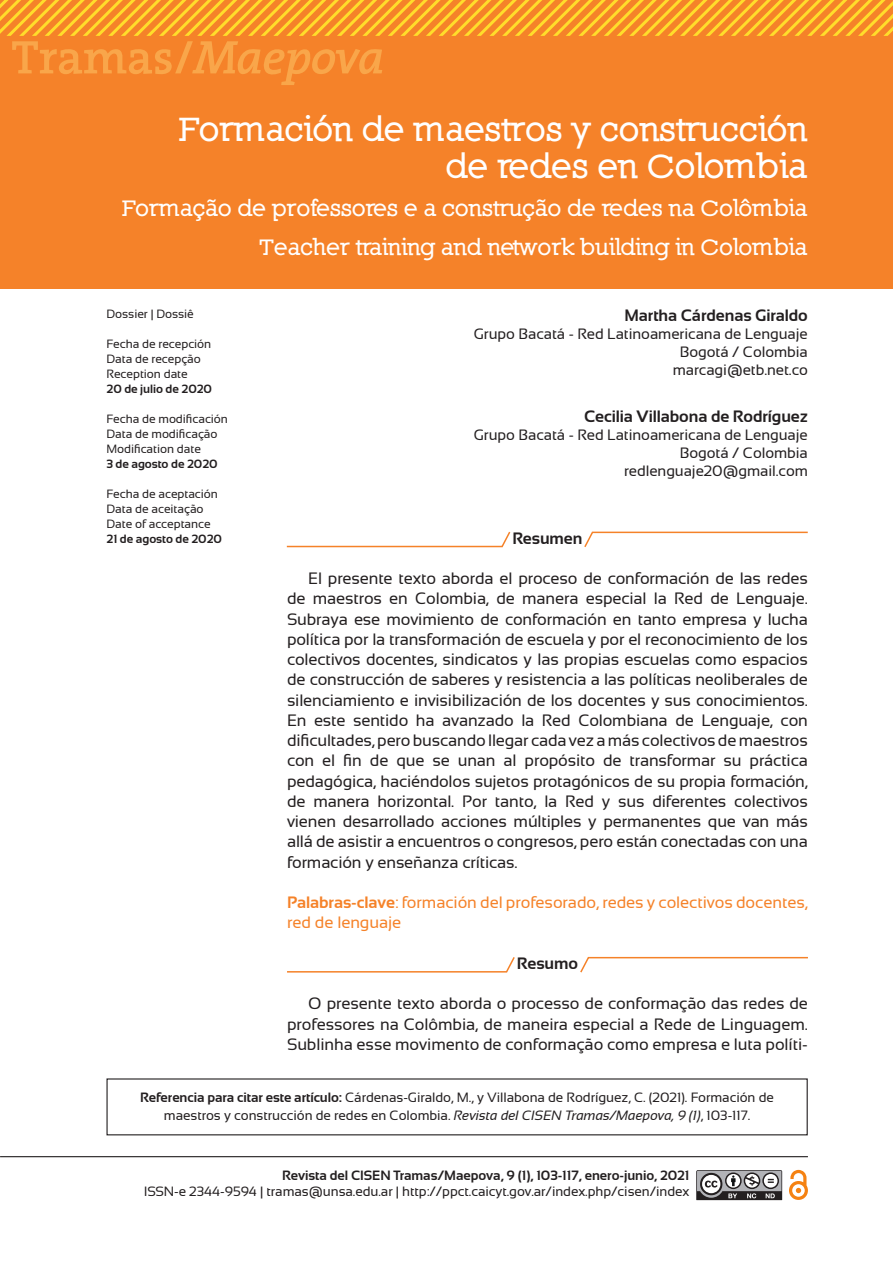
<style>
.page{position:relative;width:893px;height:1263px;background:#fff}
.page>*{position:absolute;margin:0;border:0;box-sizing:border-box;transform-origin:0 0}
.t1{font:36px/37.5px "Nilland Small Caps Bold";letter-spacing:-.015em;color:#fff;text-align:right}
.t2{font:24px/38.2px "Nilland Small Caps Bold";letter-spacing:-.015em;color:#fff;text-align:right}
.t3{font:16.5px/20.2px "Sansation";letter-spacing:-.01em;color:#231f20;text-align:justify}
.t4{font:16.5px/20.2px "Sansation";letter-spacing:-.005em;color:#f58229}
.t5{font:700 16.5px "Sansation";letter-spacing:-.005em;color:#231f20}
.t6{font:15px/18px "Sansation";letter-spacing:-.005em;color:#231f20;text-align:right}
.t7{font:13.5px/18px "Sansation";letter-spacing:-.005em;color:#231f20;text-align:center}
.t8{font:700 13.5px "Sansation";letter-spacing:-.005em;color:#231f20}
.t9{font:12px/15px "Sansation";letter-spacing:-.005em;color:#231f20}
.t10{font:700 12px "Sansation";letter-spacing:-.005em;color:#231f20}
.s1{font-weight:700}
.s2{font-style:italic}
</style>
<div class="page">
<hr style="left:0;top:1156px;width:808px;height:1px;background:#231f20">
<svg style="left:696px;top:1170px;width:86px;height:30px"></svg>
<svg style="left:789px;top:1170px;width:19px;height:30px"></svg>
<div style="left:1px;top:0;width:892px;height:289px;background:#f58229"></div>
<svg style="left:0;top:0;width:893px;height:85px"></svg>
<svg style="left:286px;top:531px;width:225px;height:17px"></svg>
<svg style="left:584px;top:531px;width:224px;height:16px"></svg>
<svg style="left:287px;top:957px;width:228px;height:16px"></svg>
<svg style="left:580px;top:956px;width:228px;height:17px"></svg>
<h1 class="t1" style="left:179px;top:109px;width:630px">Formación de maestros y construcción de redes en Colombia</h1>
<h2 class="t2" style="left:122px;top:189px;width:687px">Formação de professores e a construção de redes na Colômbia<br>Teacher training and network building in Colombia</h2>
<p class="t9" style="left:106px;top:306px;width:89px">Dossier | Dossiê</p>
<p class="t9" style="left:106px;top:336px;width:106px">Fecha de recepción<br>Data de recepção<br>Reception date</p>
<p class="t10" style="left:106px;top:382px;width:107px">20 de julio de 2020</p>
<p class="t9" style="left:106px;top:411px;width:123px">Fecha de modificación<br>Data de modificação<br>Modification date</p>
<p class="t10" style="left:106px;top:457px;width:113px">3 de agosto de 2020</p>
<p class="t9" style="left:106px;top:486px;width:113px">Fecha de aceptación<br>Data de aceitação<br>Date of acceptance</p>
<p class="t10" style="left:106px;top:532px;width:117px">21 de agosto de 2020</p>
<p class="t5" style="left:624px;top:306px;width:185px">Martha Cárdenas Giraldo</p>
<p class="t6" style="left:474px;top:325px;width:335px">Grupo Bacatá - Red Latinoamericana de Lenguaje<br>Bogotá / Colombia<br>marcagi@etb.net.co</p>
<p class="t5" style="left:584px;top:407px;width:225px">Cecilia Villabona de Rodríguez</p>
<p class="t6" style="left:474px;top:425px;width:336px">Grupo Bacatá - Red Latinoamericana de Lenguaje<br>Bogotá / Colombia<br>redlenguaje20@gmail.com</p>
<p class="t5" style="left:512px;top:529px;width:72px">Resumen</p>
<p class="t3" style="left:287px;top:568px;width:522px;text-indent:21px">El presente texto aborda el proceso de conformación de las redes de maestros en Colombia, de manera especial la Red de Lenguaje.<br>Subraya ese movimiento de conformación en tanto empresa y lucha política por la transformación de escuela y por el reconocimiento de los colectivos docentes, sindicatos y las propias escuelas como espacios de construcción de saberes y resistencia a las políticas neoliberales de silenciamiento e invisibilización de los docentes y sus conocimientos.<br>En este sentido ha avanzado la Red Colombiana de Lenguaje, con dificultades, pero buscando llegar cada vez a más colectivos de maestros con el fin de que se unan al propósito de transformar su práctica pedagógica, haciéndolos sujetos protagónicos de su propia formación, de manera horizontal. Por tanto, la Red y sus diferentes colectivos vienen desarrollado acciones múltiples y permanentes que van más allá de asistir a encuentros o congresos, pero están conectadas con una formación y enseñanza críticas.</p>
<p class="t4" style="left:287px;top:892px;width:522px"><span class="s1">Palabras-clave</span>: formación del profesorado, redes y colectivos docentes, red de lenguaje</p>
<p class="t5" style="left:517px;top:954px;width:63px">Resumo</p>
<p class="t3" style="left:287px;top:993px;width:522px;text-indent:21px">O presente texto aborda o processo de conformação das redes de professores na Colômbia, de maneira especial a Rede de Linguagem.<br>Sublinha esse movimento de conformação como empresa e luta políti-</p>
<p class="t7" style="left:140px;top:1088px;width:635px"><span class="s1">Referencia para citar este artículo:</span> Cárdenas-Giraldo, M., y Villabona de Rodríguez, C. (2021). Formación de maestros y construcción de redes en Colombia. <span class="s2">Revista del CISEN Tramas/Maepova, 9 (1)</span>, 103-117.</p>
<p class="t8" style="left:282px;top:1168px;width:409px">Revista del CISEN Tramas/Maepova, 9 (1), 103-117, enero-junio, 2021</p>
<p class="t7" style="left:144px;top:1183px;width:547px">ISSN-e 2344-9594 | tramas@unsa.edu.ar | http://ppct.caicyt.gov.ar/index.php/cisen/index</p>
</div>
